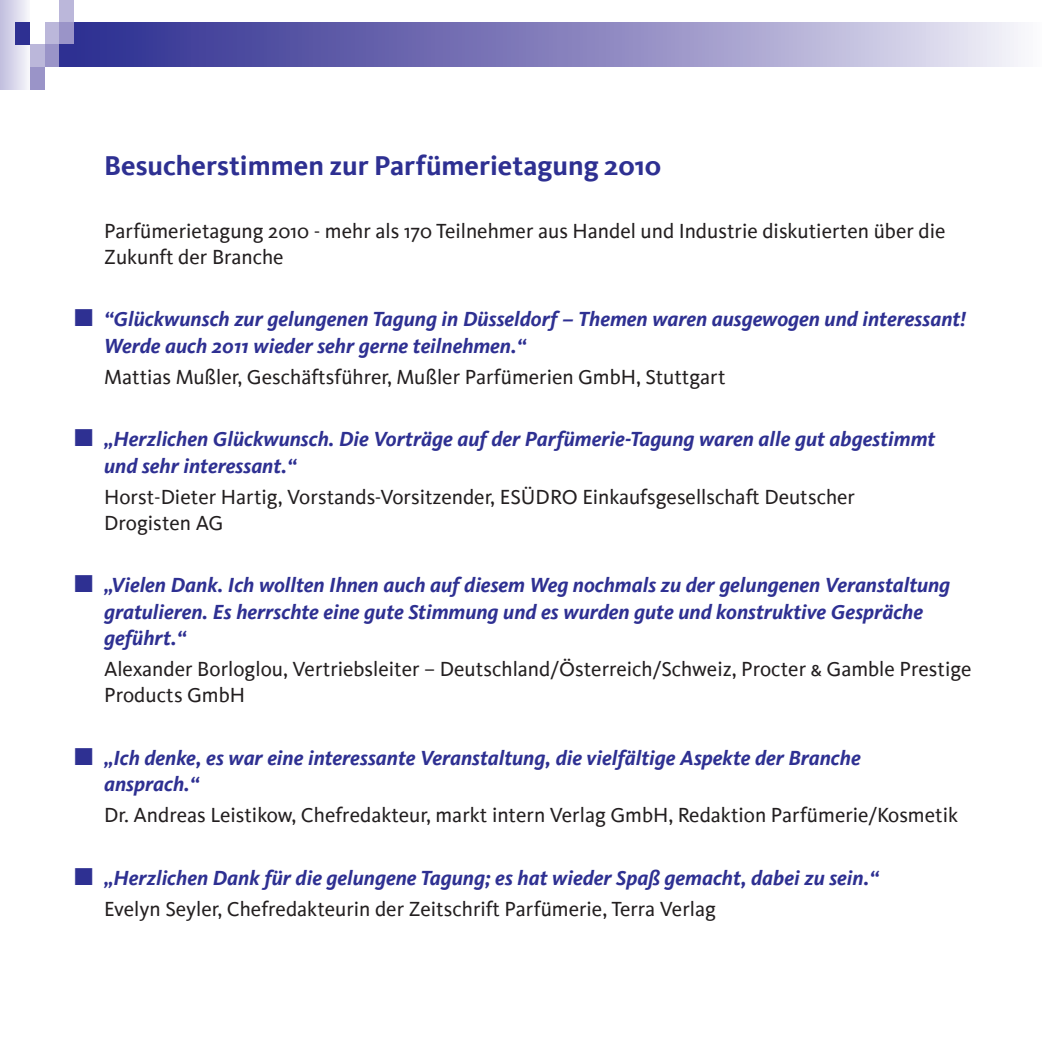
<style>
.page{position:relative;width:1042px;height:1042px;background:#fff}
.page>*{position:absolute;margin:0;border:0;box-sizing:border-box;transform-origin:0 0}
.t1{font:700 28px "CDU Kievit";color:#2e3092}
.t2{font:italic 700 21px/26.2px "CDU Kievit";color:#2e3092}
.t3{font:21px/26.2px "CDU Kievit";color:#231f20}
.s1{font-weight:400;font-style:normal;color:#231f20}
</style>
<div class="page">
<div style="left:0;top:0;width:30px;height:89px;background:linear-gradient(to right,#c0bdde,#f5f5fa)"></div>
<div style="left:15px;top:22px;width:15px;height:23px;background:#2e3092"></div>
<div style="left:60px;top:0;width:14px;height:22px;background:#bbb7da"></div>
<div style="left:45px;top:22px;width:15px;height:23px;background:#bbb7da"></div>
<div style="left:60px;top:22px;width:14px;height:23px;background:#9a94c8"></div>
<div style="left:30px;top:45px;width:15px;height:22px;background:#bbb7da"></div>
<div style="left:30px;top:67px;width:15px;height:22px;background:#9a94c8"></div>
<div style="left:45px;top:45px;width:15px;height:22px;background:#9a94c8"></div>
<div style="left:60px;top:45px;width:14px;height:22px;background:#2e3092"></div>
<svg style="left:74px;top:22px;width:944px;height:45px"></svg>
<h1 class="t1" style="left:104px;top:149px;width:558px">Besucherstimmen zur Parfümerietagung 2010</h1>
<p class="t3" style="left:104px;top:218px;width:843px">Parfümerietagung 2010 - mehr als 170 Teilnehmer aus Handel und Industrie diskutierten über die<br>Zukunft der Branche</p>
<p class="t2" style="left:104px;top:306px;width:863px;text-indent:-30px">■ “Glückwunsch zur gelungenen Tagung in Düsseldorf – Themen waren ausgewogen und interessant!<br>Werde auch 2011 wieder sehr gerne teilnehmen.“</p>
<p class="t3" style="left:104px;top:364px;width:623px">Mattias Mußler, Geschäftsführer, Mußler Parfümerien GmbH, Stuttgart</p>
<p class="t2" style="left:104px;top:426px;width:832px;text-indent:-30px">■ „Herzlichen Glückwunsch. Die Vorträge auf der Parfümerie-Tagung waren alle gut abgestimmt und sehr interessant.“</p>
<p class="t3" style="left:104px;top:484px;width:752px">Horst-Dieter Hartig, Vorstands-Vorsitzender, ESÜDRO Einkaufsgesellschaft Deutscher<br>Drogisten AG</p>
<p class="t2" style="left:104px;top:572px;width:847px;text-indent:-30px">■ „Vielen Dank. Ich wollten Ihnen auch auf diesem Weg nochmals zu der gelungenen Veranstaltung gratulieren. Es herrschte eine gute Stimmung und es wurden gute und konstruktive Gespräche geführt.“</p>
<p class="t3" style="left:104px;top:656px;width:869px">Alexander Borloglou, Vertriebsleiter – Deutschland/Österreich/Schweiz, Procter &amp; Gamble Prestige<br>Products GmbH</p>
<p class="t2" style="left:104px;top:744px;width:758px;text-indent:-30px">■ „Ich denke, es war eine interessante Veranstaltung, die vielfältige Aspekte der Branche ansprach.“</p>
<p class="t3" style="left:104px;top:802px;width:855px">Dr. Andreas Leistikow, Chefredakteur, markt intern Verlag GmbH, Redaktion Parfümerie/Kosmetik</p>
<p class="t2" style="left:104px;top:862px;width:776px;line-height:31.2px;text-indent:-30px">■ „Herzlichen Dank für die gelungene Tagung; es hat wieder Spaß gemacht, dabei zu sein.“<br><span class="s1">Evelyn Seyler, Chefredakteurin der Zeitschrift Parfümerie, Terra Verlag</span></p>
</div>
